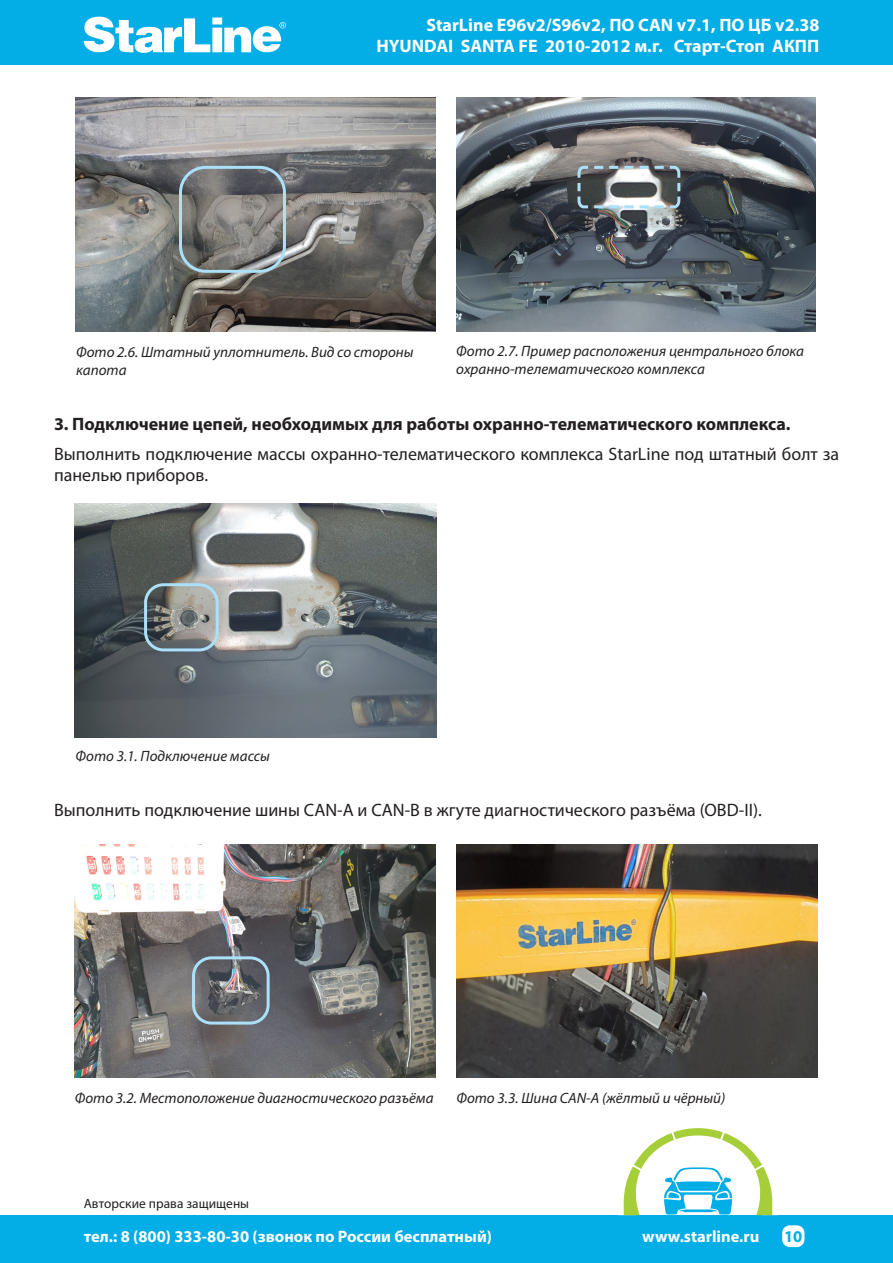
<style>
.page{position:relative;width:893px;height:1263px;background:#fff}
.page>*{position:absolute;margin:0;border:0;box-sizing:border-box;transform-origin:0 0}
.Основной_текст{font:18px/21.6px "Myriad Pro";color:#231f20}
.t1{font:700 18px/21.6px "Myriad Pro";color:#fff;text-align:right}
.Основной_текст-2{font:700 18px "Myriad Pro";color:#231f20}
.t2{font:700 16.5px "Myriad Pro";color:#fff}
.t3{font:700 16.5px "Myriad Pro";color:#03ade5}
.t4{font:italic 15px/18px "Myriad Pro";color:#231f20}
.t5{font:13.5px "Myriad Pro";color:#231f20}
</style>
<div class="page">
<div style="left:0;top:0;width:893px;height:65px;background:#03ade5"></div>
<svg style="left:84px;top:17px;width:202px;height:36px"></svg>
<div style="left:0;top:1215px;width:893px;height:48px;background:#03ade5"></div>
<div style="left:782px;top:1225px;width:22px;height:22px;background:#fff;border-radius:8px"></div>
<svg style="left:623px;top:1128px;width:150px;height:87px"></svg>
<img style="left:75px;top:844px;width:360px;height:234px">
<img style="left:75px;top:504px;width:361px;height:233px">
<img style="left:457px;top:844px;width:361px;height:234px">
<div style="left:192px;top:956px;width:78px;height:68px;border:3px solid #aae0f9;border-radius:18px"></div>
<div style="left:144px;top:583px;width:75px;height:68px;border:3px solid #aae0f9;border-radius:18px"></div>
<img style="left:456px;top:98px;width:360px;height:234px">
<svg style="left:576px;top:164px;width:106px;height:46px"></svg>
<img style="left:76px;top:98px;width:360px;height:234px">
<div style="left:179px;top:166px;width:107px;height:107px;border:3px solid #aae0f9;border-radius:25px"></div>
<p class="t1" style="left:377px;top:13px;width:444px">StarLine E96v2/S96v2, ПО CAN v7.1, ПО ЦБ v2.38<br>HYUNDAI SANTA FE 2010-2012 м.г. Старт-Стоп АКПП</p>
<p class="t4" style="left:76px;top:342px;width:339px">Фото 2.6. Штатный уплотнитель. Вид со стороны капота</p>
<p class="t4" style="left:456px;top:342px;width:349px">Фото 2.7. Пример расположения центрального блока охранно-телематического комплекса</p>
<p class="Основной_текст-2" style="left:54px;top:412px;width:738px">3. Подключение цепей, необходимых для работы охранно-телематического комплекса.</p>
<p class="Основной_текст" style="left:54px;top:443px;width:787px">Выполнить подключение массы охранно-телематического комплекса StarLine под штатный болт за панелью приборов.</p>
<p class="t4" style="left:76px;top:747px;width:196px">Фото 3.1. Подключение массы</p>
<p class="Основной_текст" style="left:54px;top:799px;width:709px">Выполнить подключение шины СAN-А и CAN-B в жгуте диагностического разъёма (OBD-II).</p>
<p class="t4" style="left:75px;top:1088px;width:360px">Фото 3.2. Местоположение диагностического разъёма</p>
<p class="t4" style="left:456px;top:1088px;width:271px">Фото 3.3. Шина CAN-А (жёлтый и чёрный)</p>
<p class="t5" style="left:84px;top:1195px;width:167px">Авторские права защищены</p>
<p class="t2" style="left:84px;top:1226px;width:410px">тел.: 8 (800) 333-80-30 (звонок по России бесплатный)</p>
<p class="t2" style="left:642px;top:1226px;width:119px">www.starline.ru</p>
<p class="t3" style="left:784px;top:1225px;width:20px">10</p>
</div>
